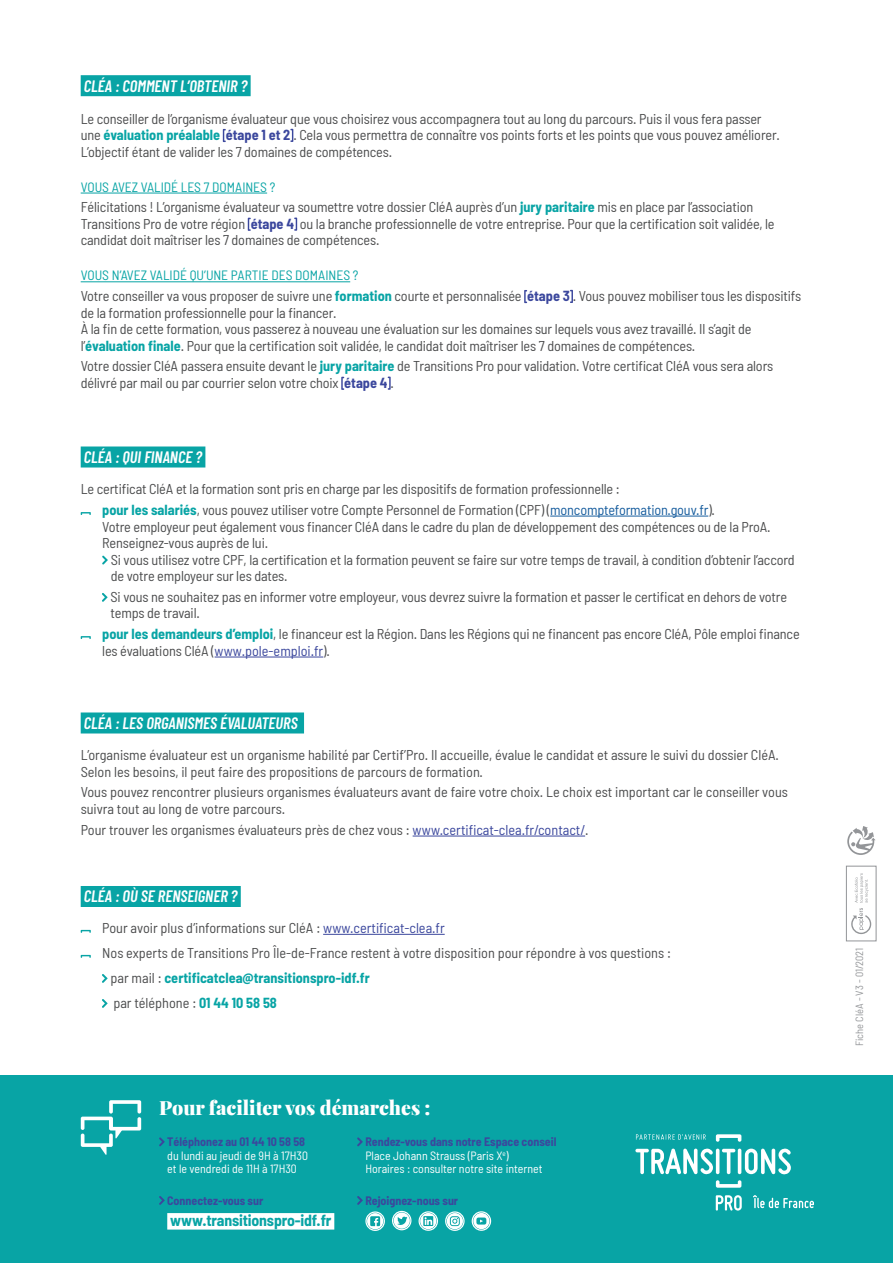
<style>
.page{position:relative;width:893px;height:1263px;background:#fff}
.page>*{position:absolute;margin:0;border:0;box-sizing:border-box;transform-origin:0 0}
.t1{font:900 19.65px "Playfair Display";color:#fff}
.t2{font:italic 600 16.5px "Barlow Condensed";color:#fff}
.t3{font:700 semi-condensed 15.75px "Barlow";letter-spacing:-.01em;color:#08a4a5}
.t4{font:semi-condensed 14.25px/16.5px "Barlow";letter-spacing:-.01em;color:#4b4c4d}
.t5{font:700 semi-condensed 14.25px "Barlow";color:#08a4a5}
.t6{font:semi-condensed 13.5px "Barlow";color:#08a4a5}
.t7{font:semi-condensed 12px/13.5px "Barlow";color:#fff}
.t8{font:700 semi-condensed 12px "Barlow";color:#3b479d}
.t9{font:semi-condensed 10.5px "Barlow";color:#939598}
.s1{font-weight:700;color:#08a4a5}
.s2{font-weight:700;color:#3b479d}
.s3{color:#175d9e}
.s4{color:#3b479d}
.s5{font-weight:400;color:#4b4c4d}
</style>
<div class="page">
<hr style="left:81px;top:193px;width:186px;height:1px;background:#08a4a5">
<hr style="left:81px;top:282px;width:269px;height:1px;background:#08a4a5">
<svg style="left:223px;top:129px;width:3px;height:13px"></svg>
<svg style="left:290px;top:129px;width:3px;height:13px"></svg>
<svg style="left:248px;top:218px;width:3px;height:13px"></svg>
<svg style="left:294px;top:218px;width:3px;height:13px"></svg>
<svg style="left:524px;top:290px;width:3px;height:13px"></svg>
<svg style="left:570px;top:290px;width:3px;height:13px"></svg>
<svg style="left:341px;top:377px;width:3px;height:13px"></svg>
<svg style="left:388px;top:377px;width:3px;height:13px"></svg>
<div style="left:81px;top:75px;width:170px;height:21px;background:#08a4a5"></div>
<hr style="left:550px;top:516px;width:158px;height:1px;background:#175d9e">
<hr style="left:215px;top:657px;width:108px;height:1px;background:#3b479d">
<svg style="left:81px;top:512px;width:10px;height:3px"></svg>
<svg style="left:102px;top:556px;width:6px;height:9px"></svg>
<svg style="left:102px;top:593px;width:6px;height:9px"></svg>
<svg style="left:81px;top:636px;width:10px;height:3px"></svg>
<div style="left:81px;top:446px;width:124px;height:21px;background:#08a4a5"></div>
<hr style="left:413px;top:836px;width:172px;height:1px;background:#3b479d">
<div style="left:81px;top:712px;width:223px;height:21px;background:#08a4a5"></div>
<hr style="left:323px;top:934px;width:122px;height:1px;background:#3b479d">
<svg style="left:81px;top:930px;width:10px;height:3px"></svg>
<svg style="left:81px;top:955px;width:10px;height:3px"></svg>
<svg style="left:102px;top:974px;width:6px;height:9px"></svg>
<svg style="left:102px;top:999px;width:6px;height:9px"></svg>
<div style="left:81px;top:886px;width:160px;height:21px;background:#08a4a5"></div>
<div style="left:0;top:1075px;width:893px;height:188px;background:#08a4a5"></div>
<svg style="left:716px;top:1195px;width:26px;height:16px"></svg>
<svg style="left:716px;top:1134px;width:25px;height:8px"></svg>
<svg style="left:716px;top:1180px;width:25px;height:8px"></svg>
<svg style="left:722px;top:1149px;width:13px;height:25px"></svg>
<svg style="left:635px;top:1148px;width:78px;height:26px"></svg>
<hr style="left:716px;top:1148px;width:3px;height:26px;background:#fff;border-radius:2px">
<hr style="left:738px;top:1148px;width:3px;height:26px;background:#fff;border-radius:2px">
<svg style="left:745px;top:1148px;width:46px;height:26px"></svg>
<svg style="left:753px;top:1195px;width:61px;height:13px"></svg>
<svg style="left:636px;top:1134px;width:70px;height:6px"></svg>
<svg style="left:81px;top:1100px;width:60px;height:55px"></svg>
<svg style="left:159px;top:1137px;width:6px;height:9px"></svg>
<svg style="left:357px;top:1137px;width:6px;height:9px"></svg>
<div style="left:167px;top:1213px;width:167px;height:16px;background:#fff"></div>
<svg style="left:159px;top:1196px;width:6px;height:9px"></svg>
<svg style="left:357px;top:1196px;width:6px;height:9px"></svg>
<svg style="left:472px;top:1211px;width:19px;height:20px"></svg>
<svg style="left:365px;top:1211px;width:20px;height:20px"></svg>
<svg style="left:392px;top:1211px;width:19px;height:19px"></svg>
<svg style="left:419px;top:1211px;width:19px;height:20px"></svg>
<svg style="left:445px;top:1211px;width:20px;height:20px"></svg>
<div style="left:846px;top:866px;width:30px;height:75px;border:1px solid #939598"></div>
<svg style="left:851px;top:873px;width:20px;height:61px"></svg>
<svg style="left:847px;top:826px;width:29px;height:29px"></svg>
<p class="t2" style="left:84px;top:80px;width:165px">CLÉA : COMMENT L’OBTENIR ?</p>
<p class="t4" style="left:81px;top:111px;width:701px">Le conseiller de l’organisme évaluateur que vous choisirez vous accompagnera tout au long du parcours. Puis il vous fera passer une <span class="s1">évaluation préalable</span> <span class="s2">étape 1 et 2</span> . Cela vous permettra de connaître vos points forts et les points que vous pouvez améliorer.<br>L’objectif étant de valider les 7 domaines de compétences.</p>
<p class="t6" style="left:81px;top:181px;width:196px">VOUS AVEZ VALIDÉ LES 7 DOMAINES ?</p>
<p class="t4" style="left:81px;top:200px;width:695px">Félicitations ! L’organisme évaluateur va soumettre votre dossier CléA auprès d’un <span class="s1">jury paritaire</span> mis en place par l’association<br>Transitions Pro de votre région <span class="s2">étape 4</span> ou la branche professionnelle de votre entreprise. Pour que la certification soit validée, le candidat doit maîtriser les 7 domaines de compétences.</p>
<p class="t6" style="left:81px;top:270px;width:279px">VOUS N’AVEZ VALIDÉ QU’UNE PARTIE DES DOMAINES ?</p>
<p class="t4" style="left:81px;top:289px;width:722px">Votre conseiller va vous proposer de suivre une <span class="s1">formation</span> courte et personnalisée <span class="s2">étape 3</span> . Vous pouvez mobiliser tous les dispositifs de la formation professionnelle pour la financer.<br>À la fin de cette formation, vous passerez à nouveau une évaluation sur les domaines sur lequels vous avez travaillé. Il s’agit de l’<span class="s1">évaluation finale</span>. Pour que la certification soit validée, le candidat doit maîtriser les 7 domaines de compétences.</p>
<p class="t4" style="left:81px;top:359px;width:694px">Votre dossier CléA passera ensuite devant le <span class="s1">jury paritaire</span> de Transitions Pro pour validation. Votre certificat CléA vous sera alors délivré par mail ou par courrier selon votre choix <span class="s2">étape 4</span> .</p>
<p class="t2" style="left:84px;top:451px;width:120px">CLÉA : QUI FINANCE ?</p>
<p class="t4" style="left:102px;top:478px;width:614px;line-height:20.7px;text-indent:-22px">Le certificat CléA et la formation sont pris en charge par les dispositifs de formation professionnelle :<br><span class="s1">pour les salariés</span>, vous pouvez utiliser votre Compte Personnel de Formation (CPF) (<span class="s3">moncompteformation.gouv.fr</span>).</p>
<p class="t4" style="left:102px;top:518px;width:670px">Votre employeur peut également vous financer CléA dans le cadre du plan de développement des compétences ou de la ProA.<br>Renseignez-vous auprès de lui.</p>
<p class="t4" style="left:111px;top:551px;width:685px">Si vous utilisez votre CPF, la certification et la formation peuvent se faire sur votre temps de travail, à condition d’obtenir l’accord de votre employeur sur les dates.</p>
<p class="t4" style="left:111px;top:588px;width:678px">Si vous ne souhaitez pas en informer votre employeur, vous devrez suivre la formation et passer le certificat en dehors de votre temps de travail.</p>
<p class="t4" style="left:102px;top:625px;width:699px"><span class="s1">pour les demandeurs d’emploi</span>, le financeur est la Région. Dans les Régions qui ne financent pas encore CléA, Pôle emploi finance les évaluations CléA (<span class="s4">www.pole-emploi.fr</span>).</p>
<p class="t2" style="left:84px;top:717px;width:215px">CLÉA : LES ORGANISMES ÉVALUATEURS</p>
<p class="t4" style="left:81px;top:748px;width:700px">L’organisme évaluateur est un organisme habilité par Certif’Pro. Il accueille, évalue le candidat et assure le suivi du dossier CléA.<br>Selon les besoins, il peut faire des propositions de parcours de formation.</p>
<p class="t4" style="left:81px;top:785px;width:709px">Vous pouvez rencontrer plusieurs organismes évaluateurs avant de faire votre choix. Le choix est important car le conseiller vous suivra tout au long de votre parcours.</p>
<p class="t4" style="left:81px;top:821px;width:509px">Pour trouver les organismes évaluateurs près de chez vous : <span class="s4">www.certificat-clea.fr/contact/</span>.</p>
<p class="t2" style="left:84px;top:890px;width:155px">CLÉA : OÙ SE RENSEIGNER ?</p>
<p class="t4" style="left:102px;top:919px;width:344px">Pour avoir plus d’informations sur CléA : <span class="s4">www.certificat-clea.fr</span></p>
<p class="t4" style="left:102px;top:944px;width:570px">Nos experts de Transitions Pro Île-de-France restent à votre disposition pour répondre à vos questions :</p>
<p class="t5" style="left:111px;top:969px;width:261px"><span class="s5">par mail :</span> certificatclea@transitionspro-idf.fr</p>
<p class="t4" style="left:113px;top:994px;width:165px">par téléphone : <span class="s1">01 44 10 58 58</span></p>
<h1 class="t1" style="left:159px;top:1099px;width:273px">Pour faciliter vos démarches :</h1>
<p class="t8" style="left:167px;top:1137px;width:139px">Téléphonez au 01 44 10 58 58</p>
<p class="t7" style="left:167px;top:1150px;width:142px">du lundi au jeudi de 9H à 17H30 et le vendredi de 11H à 17H30</p>
<p class="t7" style="left:365px;top:1136px;width:193px"><span class="s2">Rendez-vous dans notre Espace conseil<br></span>Place Johann Strauss (Paris X<sup>e</sup>)<br>Horaires : consulter notre site internet</p>
<p class="t8" style="left:167px;top:1193px;width:98px">Connectez-vous sur</p>
<p class="t3" style="left:170px;top:1210px;width:163px">www.transitionspro-idf.fr</p>
<p class="t8" style="left:365px;top:1193px;width:94px">Rejoignez-nous sur</p>
<p class="t9" style="left:853px;top:1046px;width:100px;rotate:-90deg">Fiche CléA - V3 - 01/2021</p>
</div>
